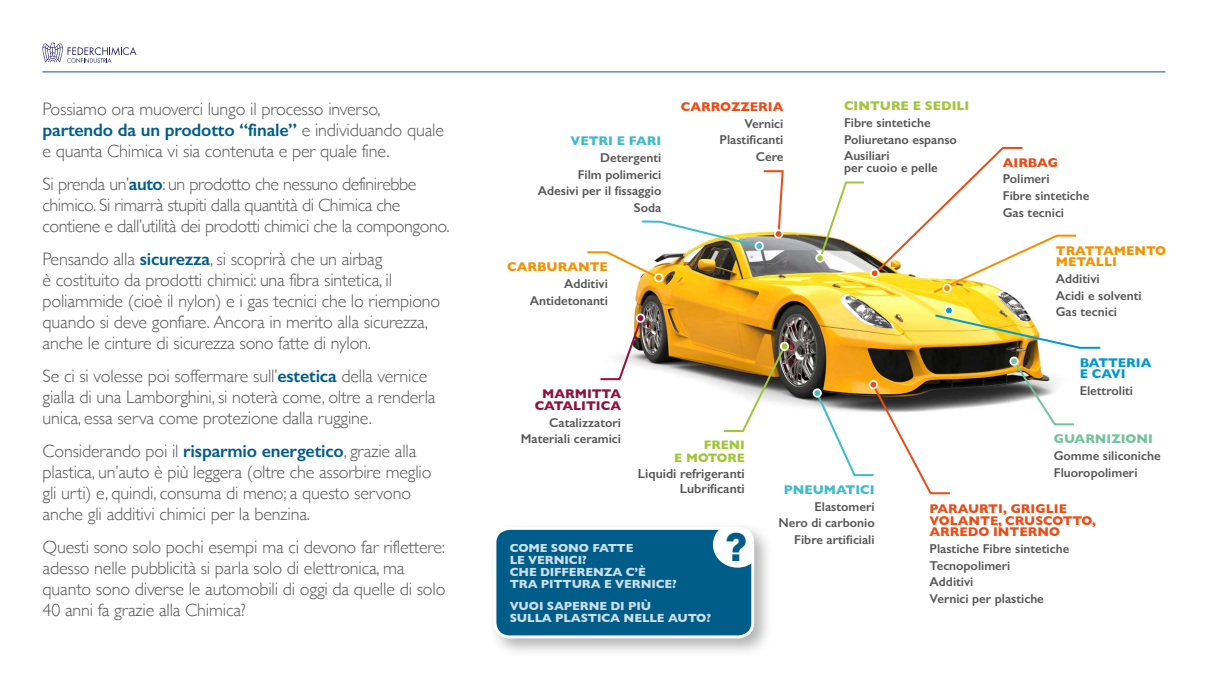
<style>
.page{position:relative;width:1208px;height:681px;background:#fff}
.page>*{position:absolute;margin:0;border:0;box-sizing:border-box;transform-origin:0 0}
.t1{font:800 38.3px "Mont";color:#005c89}
.t2{font:300 18px/21px "Gill Sans";letter-spacing:-.01em;color:#565656}
.t3{font:600 13.2px/15.8px "Gill Sans";color:#565656;text-align:right}
.t4{font:600 12.9px/16.7px "Gill Sans";color:#565656}
.t5{font:700 12.9px "Gill Sans";color:#e94d18}
.t6{font:700 12.9px/11.6px "Gill Sans";color:#f39100}
.t7{font:700 12.9px "Gill Sans";color:#3fbbc9}
.t8{font:700 12.9px/11.7px "Gill Sans";color:#91113e;text-align:center}
.t9{font:700 12.9px "Gill Sans";color:#a1c639}
.t10{font:700 12.9px/11.7px "Gill Sans";color:#0399cf}
.t11{font:700 12.9px "Gill Sans";color:#75c2a1}
.t12{font:700 12.5px "Gill Sans";color:#a1c639}
.t13{font:700 12px/12px "Gill Sans";letter-spacing:-.01em;color:#fff}
.s1{font-weight:600;color:#005c89}
</style>
<div class="page">
<svg style="left:42px;top:42px;width:94px;height:21px"></svg>
<img style="left:634px;top:231px;width:406px;height:178px">
<hr style="left:42px;top:72px;width:1123px;height:1px;background:#005c89">
<svg style="left:815px;top:253px;width:9px;height:9px"></svg>
<svg style="left:817px;top:146px;width:260px;height:149px"></svg>
<img style="left:933px;top:307px;width:168px;height:43px">
<svg style="left:654px;top:273px;width:9px;height:9px"></svg>
<img style="left:587px;top:170px;width:198px;height:110px">
<svg style="left:636px;top:313px;width:9px;height:9px"></svg>
<svg style="left:600px;top:315px;width:44px;height:66px"></svg>
<svg style="left:780px;top:341px;width:9px;height:10px"></svg>
<svg style="left:722px;top:343px;width:65px;height:89px"></svg>
<svg style="left:814px;top:381px;width:138px;height:114px"></svg>
<svg style="left:1009px;top:356px;width:9px;height:9px"></svg>
<svg style="left:1011px;top:358px;width:64px;height:68px"></svg>
<div style="left:488px;top:521px;width:285px;height:136px;background:#000;opacity:.3"></div>
<div style="left:495px;top:528px;width:258px;height:108px;background:#005c89;border-radius:15px"></div>
<svg style="left:713px;top:528px;width:40px;height:39px"></svg>
<div style="left:493px;top:526px;width:261px;height:112px;border:3px solid #fff;border-radius:15px"></div>
<p class="t2" style="left:43px;top:97px;width:403px">Possiamo ora muoverci lungo il processo inverso, <span class="s1">partendo da un prodotto “finale”</span> e individuando quale e quanta Chimica vi sia contenuta e per quale fine.</p>
<p class="t2" style="left:43px;top:172px;width:408px">Si prenda un’<span class="s1">auto</span>: un prodotto che nessuno definirebbe chimico. Si rimarrà stupiti dalla quantità di Chimica che contiene e dall’utilità dei prodotti chimici che la compongono.</p>
<p class="t2" style="left:43px;top:247px;width:399px">Pensando alla <span class="s1">sicurezza</span>, si scoprirà che un airbag<br>è costituito da prodotti chimici: una fibra sintetica, il poliammide (cioè il nylon) e i gas tecnici che lo riempiono quando si deve gonfiare. Ancora in merito alla sicurezza, anche le cinture di sicurezza sono fatte di nylon.</p>
<p class="t2" style="left:43px;top:364px;width:394px">Se ci si volesse poi soffermare sull’<span class="s1">estetica</span> della vernice gialla di una Lamborghini, si noterà come, oltre a renderla unica, essa serva come protezione dalla ruggine.</p>
<p class="t2" style="left:43px;top:439px;width:390px">Considerando poi il <span class="s1">risparmio energetico</span>, grazie alla plastica, un’auto è più leggera (oltre che assorbire meglio gli urti) e, quindi, consuma di meno; a questo servono anche gli additivi chimici per la benzina.</p>
<p class="t2" style="left:43px;top:535px;width:404px">Questi sono solo pochi esempi ma ci devono far riflettere: adesso nelle pubblicità si parla solo di elettronica, ma quanto sono diverse le automobili di oggi da quelle di solo 40 anni fa grazie alla Chimica?</p>
<p class="t7" style="left:570px;top:130px;width:10px">VETRI</p>
<p class="t7" style="left:617px;top:130px;width:21px">E FARI</p>
<p class="t4" style="left:538px;top:149px;width:125px;text-align:right">Detergenti<br>Film polimerici<br>Adesivi per il fissaggio<br>Soda</p>
<p class="t5" style="left:681px;top:96px;width:20px">CARROZZERIA</p>
<p class="t4" style="left:719px;top:115px;width:65px;text-align:right">Vernici<br>Plastificanti<br>Cere</p>
<p class="t6" style="left:507px;top:261px;width:21px">CARBURANTE</p>
<p class="t4" style="left:530px;top:275px;width:80px;text-align:right">Additivi<br>Antidetonanti</p>
<p class="t9" style="left:844px;top:96px;width:20px">CINTURE</p>
<p class="t9" style="left:912px;top:96px;width:21px">E SEDILI</p>
<p class="t4" style="left:844px;top:114px;width:114px">Fibre sintetiche<br>Poliuretano espanso<br>Ausiliari</p>
<p class="t4" style="left:844px;top:159px;width:95px">per cuoio e pelle</p>
<p class="t5" style="left:1002px;top:152px;width:11px">AIRBAG</p>
<p class="t4" style="left:1002px;top:170px;width:88px">Polimeri<br>Fibre sintetiche<br>Gas tecnici</p>
<p class="t6" style="left:1055px;top:244px;width:11px">TRATTAMENTO<br>METALLI</p>
<p class="t4" style="left:1055px;top:270px;width:87px">Additivi<br>Acidi e solventi<br>Gas tecnici</p>
<p class="t8" style="left:535px;top:387px;width:19px">MARMITTA<br>CATALITI</p>
<p class="t8" style="left:601px;top:399px;width:22px">CA</p>
<p class="t4" style="left:521px;top:413px;width:102px;text-align:right">Catalizzatori<br>Materiali ceramici</p>
<p class="t12" style="left:703px;top:435px;width:9px">FRENI</p>
<p class="t12" style="left:674px;top:447px;width:23px">E MOTORE</p>
<p class="t3" style="left:638px;top:465px;width:108px">Liquidi refrigeranti<br>Lubrificanti</p>
<p class="t13" style="left:510px;top:542px;width:169px">COME SONO FATTE<br>LE VERNICI?<br>CHE DIFFERENZA C’È<br>TRA PITTURA E VERNICE?</p>
<p class="t13" style="left:510px;top:599px;width:203px">VUOI SAPERNE DI PIÙ<br>SULLA PLASTICA NELLE AUTO?</p>
<h1 class="t1" style="left:726px;top:522px;width:23px">?</h1>
<p class="t7" style="left:784px;top:479px;width:11px">PNEUMATI</p>
<p class="t7" style="left:860px;top:479px;width:14px">CI</p>
<p class="t4" style="left:778px;top:497px;width:98px;text-align:right">Elastomeri<br>Nero di carbonio<br>Fibre artificiali</p>
<p class="t10" style="left:1079px;top:356px;width:31px">BATTERIA<br>E CAVI</p>
<p class="t4" style="left:1079px;top:382px;width:55px">Elettroliti</p>
<p class="t11" style="left:1053px;top:428px;width:10px">GUARNIZIONI</p>
<p class="t4" style="left:1053px;top:447px;width:108px">Gomme siliconiche<br>Fluoropolimeri</p>
<p class="t5" style="left:929px;top:498px;width:10px">PARAURTI</p>
<p class="t5" style="left:1003px;top:498px;width:17px">, GRIGLIE</p>
<p class="t5" style="left:929px;top:509px;width:11px">VOLANTE</p>
<p class="t5" style="left:998px;top:509px;width:27px">, CRUS</p>
<p class="t5" style="left:1043px;top:509px;width:21px">COTTO</p>
<p class="t5" style="left:1092px;top:509px;width:5px">,</p>
<p class="t5" style="left:929px;top:521px;width:11px">ARREDO</p>
<p class="t5" style="left:993px;top:521px;width:11px">INTERNO</p>
<p class="t4" style="left:929px;top:540px;width:141px">Plastiche Fibre sintetiche<br>Tecnopolimeri<br>Additivi<br>Vernici per plastiche</p>
</div>
